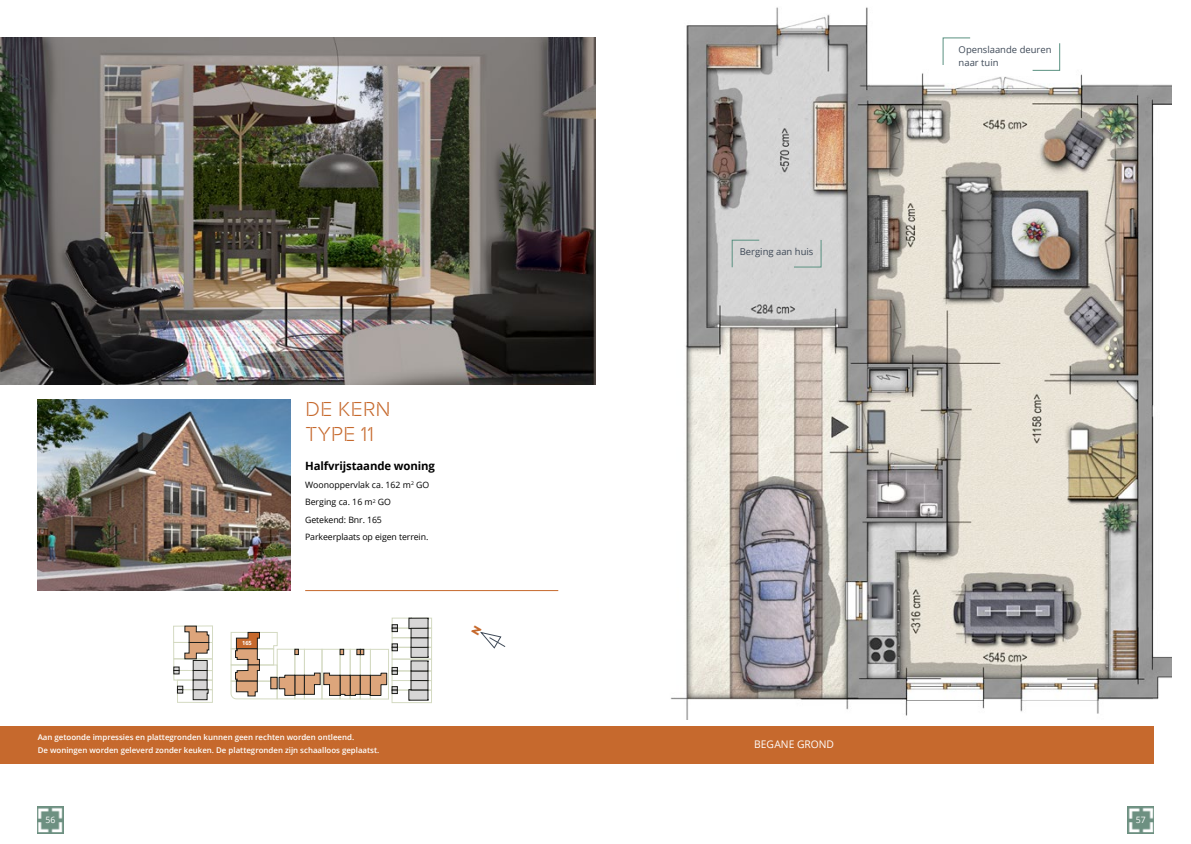
<style>
.page{position:relative;width:1191px;height:844px;background:#fff}
.page>*{position:absolute;margin:0;border:0;box-sizing:border-box;transform-origin:0 0}
.t1{font:21px/25.2px "Rafale BG";letter-spacing:.02em;color:#c6692d}
.t2{font:700 11.38px "Open Sans";letter-spacing:-.01em;color:#000}
.t3{font:10.5px "Open Sans";color:#fff}
.t4{font:9.45px/13.4px "Open Sans";color:#3f4a58}
.t5{font:8.75px/17.5px "Open Sans";letter-spacing:-.01em;color:#000}
.t6{font:8.75px "Open Sans";color:#fff}
.t7{font:600 7.88px/13.4px "Open Sans";color:#fff}
.t8{font:700 5.69px "Open Sans";color:#fff}
</style>
<div class="page">
<img style="left:37px;top:806px;width:26px;height:26px">
<img style="left:1127px;top:806px;width:26px;height:26px">
<img style="left:0;top:37px;width:595px;height:347px">
<div style="left:0;top:725px;width:1153px;height:38px;background:#c6692d"></div>
<img style="left:37px;top:399px;width:253px;height:191px">
<hr style="left:305px;top:590px;width:253px;height:1px;background:#c6692d">
<img style="left:670px;top:7px;width:502px;height:712px">
<svg style="left:942px;top:37px;width:28px;height:28px"></svg>
<svg style="left:731px;top:240px;width:28px;height:27px"></svg>
<svg style="left:1032px;top:43px;width:28px;height:28px"></svg>
<svg style="left:793px;top:239px;width:28px;height:28px"></svg>
<div style="left:392px;top:627px;width:40px;height:10px;border:1px solid #d4dac2"></div>
<div style="left:295px;top:649px;width:9px;height:50px;border:1px solid #d4dac2"></div>
<div style="left:411px;top:628px;width:17px;height:9px;background:#d7d6d6"></div>
<svg style="left:392px;top:617px;width:40px;height:14px"></svg>
<svg style="left:173px;top:625px;width:40px;height:139px"></svg>
<div style="left:295px;top:675px;width:9px;height:19px;background:#dda57b"></div>
<svg style="left:304px;top:637px;width:128px;height:65px"></svg>
<svg style="left:231px;top:632px;width:67px;height:67px"></svg>
<svg style="left:480px;top:631px;width:26px;height:18px"></svg>
<p class="t8" style="left:242px;top:639px;width:11px">165</p>
<h1 class="t1" style="left:305px;top:397px;width:87px">DE KERN<br>TYPE 11</h1>
<h2 class="t2" style="left:305px;top:458px;width:131px">Halfvrijstaande woning</h2>
<p class="t5" style="left:305px;top:475px;width:126px">Woonoppervlak ca. 162 m<sup>2</sup> GO<br>Berging ca. 16 m<sup>2</sup> GO<br>Getekend: Bnr. 165<br>Parkeerplaats op eigen terrein.</p>
<p class="t7" style="left:38px;top:729px;width:343px">Aan getoonde impressies en plattegronden kunnen geen rechten worden ontleend.<br>De woningen worden geleverd zonder keuken. De plattegronden zijn schaalloos geplaatst.</p>
<p class="t4" style="left:740px;top:244px;width:75px">Berging aan huis</p>
<p class="t4" style="left:958px;top:42px;width:94px">Openslaande deuren naar tuin</p>
<h3 class="t3" style="left:754px;top:737px;width:81px">BEGANE GROND</h3>
<p class="t6" style="left:46px;top:814px;width:11px">56</p>
<p class="t6" style="left:1135px;top:814px;width:11px">57</p>
</div>
